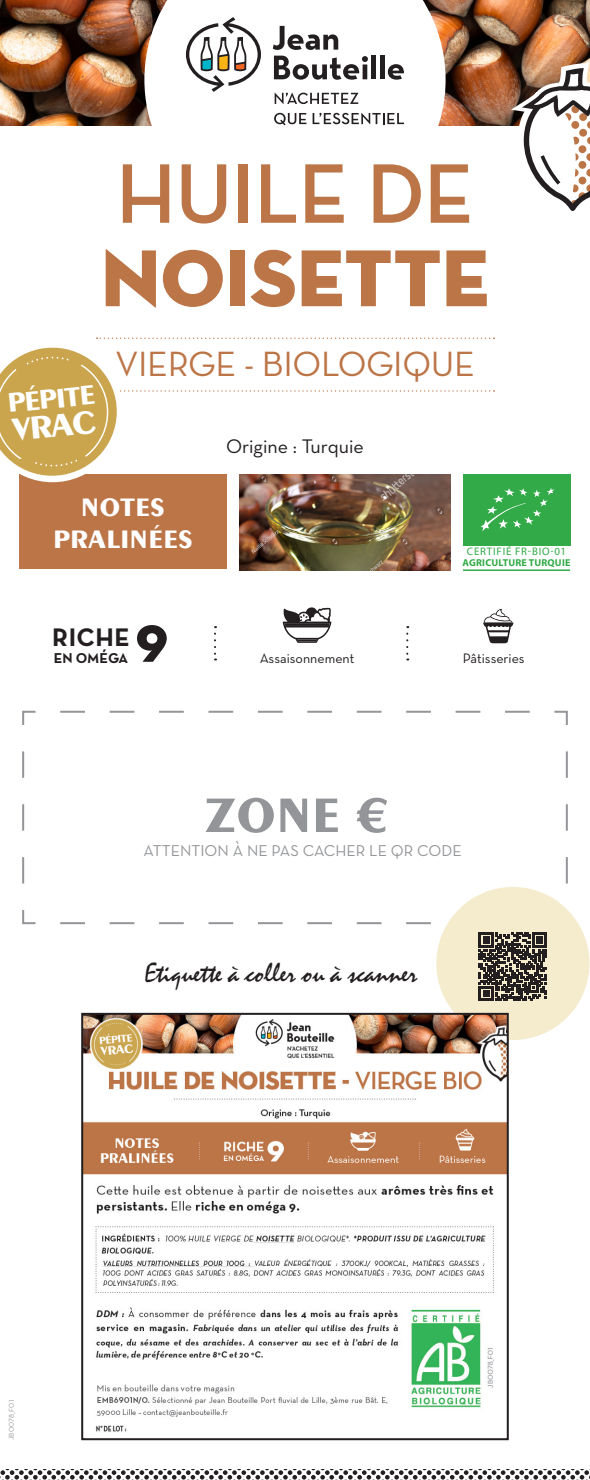
<style>
.page{position:relative;width:590px;height:1480px;background:#fff}
.page>*{position:absolute;margin:0;border:0;box-sizing:border-box;transform-origin:0 0}
.t1{font:700 85.8px "Neutraface Display";color:#bc7547}
.t2{font:82px "Neutraface Display Titling";color:#bc7547}
.t3{font:69.2px "Neutra Text TF Bold SC Alt";color:#231f20}
.t4{font:700 51.6px "Peignot LT Std";color:#939598}
.t5{font:35.8px "Neutra Text Book Alt";letter-spacing:-.01em;color:#bc7547}
.t6{font:700 34px "Peignot LT Std";color:#fff}
.t7{font:700 28.8px "Peignot LT Std";color:#fff}
.t8{font:28px "Mistral Std";color:#231f20}
.t9{font:700 27px "Peignot LT Std";color:#fff}
.t10{font:25.8px "Neutra Text TF Bold SC Alt";letter-spacing:.02em;color:#231f20}
.t11{font:20px "Neutraface Text";color:#231f20}
.t12{font:16px "Neutra Text Book Alt";color:#939598}
.t13{font:14.6px "Neutra Text TF Bold SC Alt";color:#231f20}
.t14{font:14px "Neutraface Text";color:#231f20}
.t15{font:11px "Myriad Pro";letter-spacing:.07em;color:#31aa47}
.t16{font:700 10px "Myriad Pro";letter-spacing:.02em;color:#31aa47}
.t17{font:7px "Neutra Text Book Alt";letter-spacing:.03em;color:#939598}
</style>
<div class="page">
<svg style="left:22px;top:710px;width:546px;height:215px"></svg>
<img style="left:0;top:0;width:590px;height:126px">
<svg style="left:144px;top:0;width:301px;height:126px"></svg>
<svg style="left:273px;top:26px;width:65px;height:24px"></svg>
<div style="left:371px;top:56px;width:5px;height:23px;background:#231f20"></div>
<hr style="left:380px;top:56px;width:4px;height:23px;background:#231f20">
<svg style="left:274px;top:56px;width:94px;height:24px"></svg>
<svg style="left:388px;top:64px;width:16px;height:16px"></svg>
<svg style="left:186px;top:17px;width:75px;height:75px"></svg>
<svg style="left:274px;top:93px;width:84px;height:11px"></svg>
<svg style="left:274px;top:113px;width:32px;height:12px"></svg>
<svg style="left:312px;top:113px;width:92px;height:11px"></svg>
<img style="left:239px;top:482px;width:211px;height:88px">
<div style="left:19px;top:474px;width:207px;height:95px;background:#bc7547"></div>
<div style="left:463px;top:474px;width:107px;height:71px;background:#31aa47"></div>
<svg style="left:481px;top:488px;width:73px;height:43px"></svg>
<hr style="left:463px;top:569px;width:107px;height:2px;background:#31aa47">
<svg style="left:282px;top:607px;width:49px;height:36px"></svg>
<svg style="left:214px;top:626px;width:2px;height:34px"></svg>
<svg style="left:406px;top:626px;width:2px;height:34px"></svg>
<img style="left:493px;top:23px;width:97px;height:188px">
<svg style="left:483px;top:608px;width:30px;height:36px"></svg>
<svg style="left:0;top:338px;width:494px;height:144px"></svg>
<svg style="left:0;top:1470px;width:590px;height:10px"></svg>
<svg style="left:60px;top:738px;width:530px;height:314px"></svg>
<img style="left:84px;top:1016px;width:421px;height:416px">
<div style="left:81px;top:1013px;width:427px;height:427px;border:2px solid #231f20"></div>
<p class="t1" style="left:116px;top:146px;width:358px">HUILE DE</p>
<p class="t2" style="left:101px;top:227px;width:390px">NOISETTE</p>
<p class="t7" style="left:6px;top:387px;width:90px;rotate:-6deg">PÉPITE</p>
<p class="t6" style="left:10px;top:411px;width:87px;rotate:-6deg">VRAC</p>
<p class="t5" style="left:115px;top:342px;width:361px">VIERGE - BIOLOGIQUE</p>
<p class="t11" style="left:226px;top:434px;width:139px">Origine : Turquie</p>
<p class="t9" style="left:81px;top:492px;width:85px">NOTES</p>
<p class="t9" style="left:53px;top:524px;width:141px">PRALINÉES</p>
<p class="t10" style="left:52px;top:621px;width:79px">RICHE</p>
<p class="t13" style="left:54px;top:649px;width:76px">EN OMÉGA</p>
<p class="t3" style="left:135px;top:595px;width:36px">9</p>
<p class="t14" style="left:260px;top:649px;width:96px">Assaisonnement</p>
<p class="t4" style="left:204px;top:785px;width:184px">ZONE €</p>
<p class="t15" style="left:467px;top:545px;width:101px">CERTIFIÉ FR-BIO-01</p>
<p class="t16" style="left:462px;top:556px;width:109px">AGRICULTURE TURQUIE</p>
<p class="t14" style="left:462px;top:649px;width:63px">Pâtisseries</p>
<p class="t12" style="left:144px;top:841px;width:319px">ATTENTION À NE PAS CACHER LE QR CODE</p>
<p class="t8" style="left:145px;top:956px;width:274px">Etiquette à coller ou à scanner</p>
<p class="t17" style="left:7px;top:1440px;width:42px;rotate:-90deg">JB0078_F01</p>
</div>
